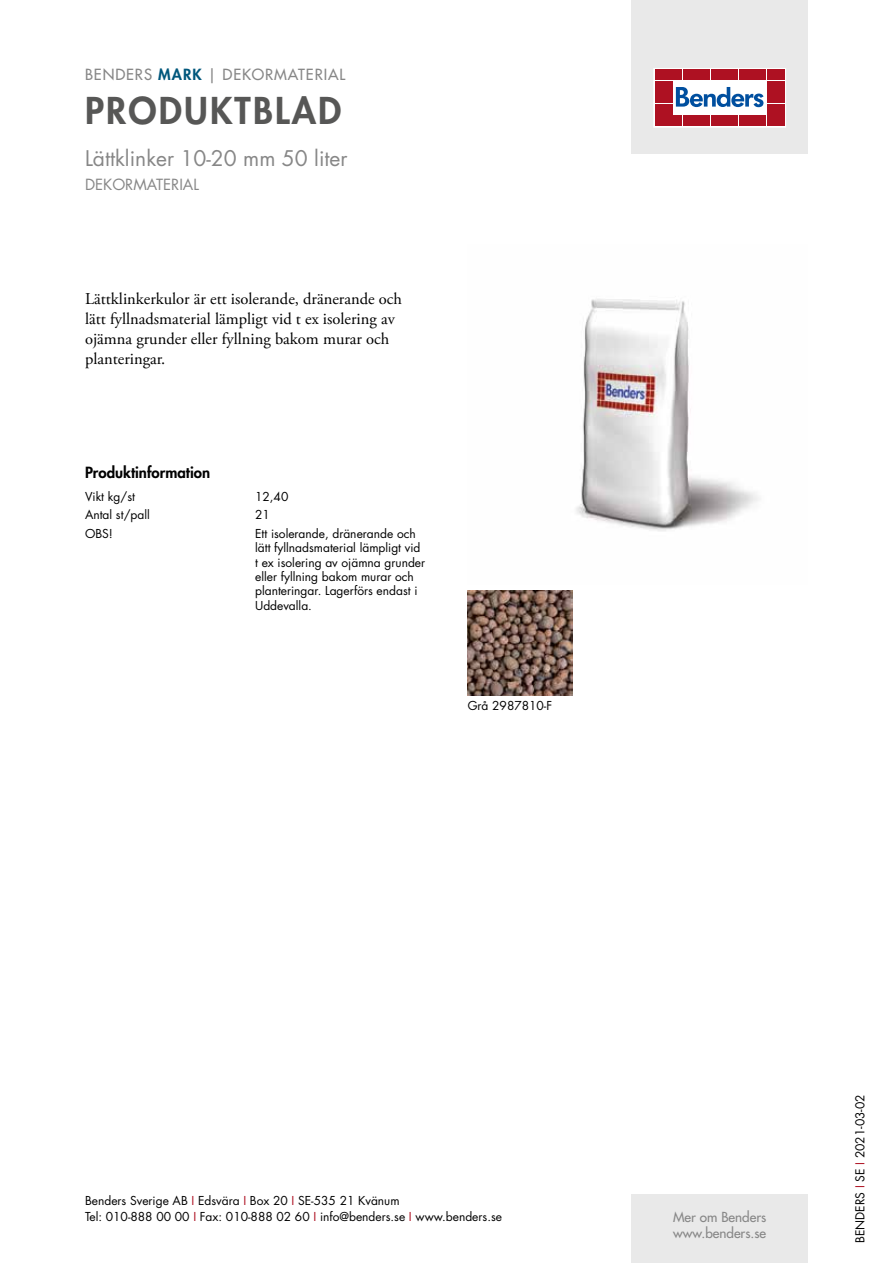
<style>
.page{position:relative;width:893px;height:1263px;background:#fff}
.page>*{position:absolute;margin:0;border:0;box-sizing:border-box;transform-origin:0 0}
.t1{font:800 36px "Futura Std";letter-spacing:.06em;color:#575756}
.t2{font:21px "Futura Std";color:#878787}
.t3{font:16.5px/19.8px "Adobe Garamond Pro";color:#000}
.t4{font:500 15px "Futura Std";letter-spacing:.06em;color:#878787}
.t5{font:800 15px "Futura Std";color:#000}
.t6{font:15px "Futura Std";color:#878787}
.t7{font:500 13.5px/16.2px "Futura Std";color:#878787}
.t8{font:12px/14.4px "Futura Std";color:#000}
.s1{font-weight:800;color:#00577c}
.s2{color:#ae1122}
</style>
<div class="page">
<div style="left:631px;top:0;width:177px;height:153px;background:#e9e9e9"></div>
<div style="left:631px;top:1195px;width:177px;height:68px;background:#e9e9e9"></div>
<svg style="left:656px;top:70px;width:128px;height:55px;background:#ebc5ca"></svg>
<div style="left:654px;top:68px;width:132px;height:59px;border:1px solid #fff"></div>
<div style="left:655px;top:70px;width:8px;height:10px;background:#ae1122"></div>
<div style="left:664px;top:70px;width:8px;height:10px;background:#ae1122"></div>
<div style="left:655px;top:81px;width:8px;height:10px;background:#ae1122"></div>
<div style="left:664px;top:81px;width:8px;height:10px;background:#ae1122"></div>
<div style="left:655px;top:93px;width:8px;height:10px;background:#ae1122"></div>
<div style="left:664px;top:93px;width:8px;height:10px;background:#ae1122"></div>
<div style="left:655px;top:104px;width:8px;height:11px;background:#ae1122"></div>
<div style="left:664px;top:104px;width:8px;height:11px;background:#ae1122"></div>
<div style="left:655px;top:116px;width:8px;height:10px;background:#ae1122"></div>
<div style="left:664px;top:116px;width:8px;height:10px;background:#ae1122"></div>
<div style="left:674px;top:70px;width:8px;height:10px;background:#ae1122"></div>
<div style="left:683px;top:70px;width:8px;height:10px;background:#ae1122"></div>
<div style="left:692px;top:70px;width:8px;height:10px;background:#ae1122"></div>
<div style="left:702px;top:70px;width:8px;height:10px;background:#ae1122"></div>
<div style="left:711px;top:70px;width:8px;height:10px;background:#ae1122"></div>
<div style="left:720px;top:70px;width:8px;height:10px;background:#ae1122"></div>
<div style="left:730px;top:70px;width:8px;height:10px;background:#ae1122"></div>
<div style="left:739px;top:70px;width:8px;height:10px;background:#ae1122"></div>
<div style="left:748px;top:70px;width:8px;height:10px;background:#ae1122"></div>
<div style="left:758px;top:70px;width:8px;height:10px;background:#ae1122"></div>
<div style="left:674px;top:116px;width:8px;height:10px;background:#ae1122"></div>
<div style="left:683px;top:116px;width:8px;height:10px;background:#ae1122"></div>
<div style="left:692px;top:116px;width:8px;height:10px;background:#ae1122"></div>
<div style="left:702px;top:116px;width:8px;height:10px;background:#ae1122"></div>
<div style="left:711px;top:116px;width:8px;height:10px;background:#ae1122"></div>
<div style="left:720px;top:116px;width:8px;height:10px;background:#ae1122"></div>
<div style="left:730px;top:116px;width:8px;height:10px;background:#ae1122"></div>
<div style="left:739px;top:116px;width:8px;height:10px;background:#ae1122"></div>
<div style="left:748px;top:116px;width:8px;height:10px;background:#ae1122"></div>
<div style="left:758px;top:116px;width:8px;height:10px;background:#ae1122"></div>
<div style="left:767px;top:70px;width:8px;height:10px;background:#ae1122"></div>
<div style="left:776px;top:70px;width:8px;height:10px;background:#ae1122"></div>
<div style="left:767px;top:81px;width:8px;height:10px;background:#ae1122"></div>
<div style="left:776px;top:81px;width:8px;height:10px;background:#ae1122"></div>
<div style="left:767px;top:93px;width:8px;height:10px;background:#ae1122"></div>
<div style="left:776px;top:93px;width:8px;height:10px;background:#ae1122"></div>
<div style="left:767px;top:104px;width:8px;height:11px;background:#ae1122"></div>
<div style="left:776px;top:104px;width:8px;height:11px;background:#ae1122"></div>
<div style="left:767px;top:116px;width:8px;height:10px;background:#ae1122"></div>
<div style="left:776px;top:116px;width:8px;height:10px;background:#ae1122"></div>
<svg style="left:676px;top:87px;width:87px;height:20px;background:#89add2"></svg>
<img style="left:576px;top:299px;width:183px;height:232px">
<img style="left:468px;top:590px;width:105px;height:105px">
<p class="t4" style="left:85px;top:65px;width:262px">BENDERS <span class="s1">MARK</span> | DEKORMATERIAL</p>
<h1 class="t1" style="left:85px;top:87px;width:258px">PRODUKTBLAD</h1>
<h2 class="t2" style="left:85px;top:144px;width:264px">Lättklinker 10-20 mm 50 liter</h2>
<p class="t6" style="left:85px;top:175px;width:116px">DEKORMATERIAL</p>
<h3 class="t3" style="left:85px;top:290px;width:318px">Lättklinkerkulor är ett isolerande, dränerande och lätt fyllnadsmaterial lämpligt vid t ex isolering av ojämna grunder eller fyllning bakom murar och planteringar.</h3>
<p class="t5" style="left:85px;top:463px;width:127px">Produktinformation</p>
<p class="t8" style="left:85px;top:490px;width:51px">Vikt kg/st</p>
<p class="t8" style="left:255px;top:490px;width:35px">12,40</p>
<p class="t8" style="left:85px;top:508px;width:66px">Antal st/pall</p>
<p class="t8" style="left:255px;top:508px;width:16px">21</p>
<p class="t8" style="left:85px;top:526px;width:29px">OBS!</p>
<p class="t8" style="left:255px;top:526px;width:172px">Ett isolerande, dränerande och lätt fyllnadsmaterial lämpligt vid t ex isolering av ojämna grunder eller fyllning bakom murar och planteringar. Lagerförs endast i<br>Uddevalla.</p>
<p class="t8" style="left:468px;top:698px;width:86px">Grå 2987810-F</p>
<p class="t8" style="left:85px;top:1192px;width:418px;line-height:16.5px">Benders Sverige AB <span class="s2">I</span> Edsvära <span class="s2">I</span> Box 20 <span class="s2">I</span> SE-535 21 Kvänum<br>Tel: 010-888 00 00 <span class="s2">I</span> Fax: 010-888 02 60 <span class="s2">I</span> info@benders.se <span class="s2">I</span> www.benders.se</p>
<p class="t7" style="left:673px;top:1209px;width:95px">Mer om Benders www.benders.se</p>
<p class="t8" style="left:853px;top:1243px;width:150px;rotate:-90deg">BENDERS <span class="s2">I</span> SE <span class="s2">I</span> 2021-03-02</p>
</div>
